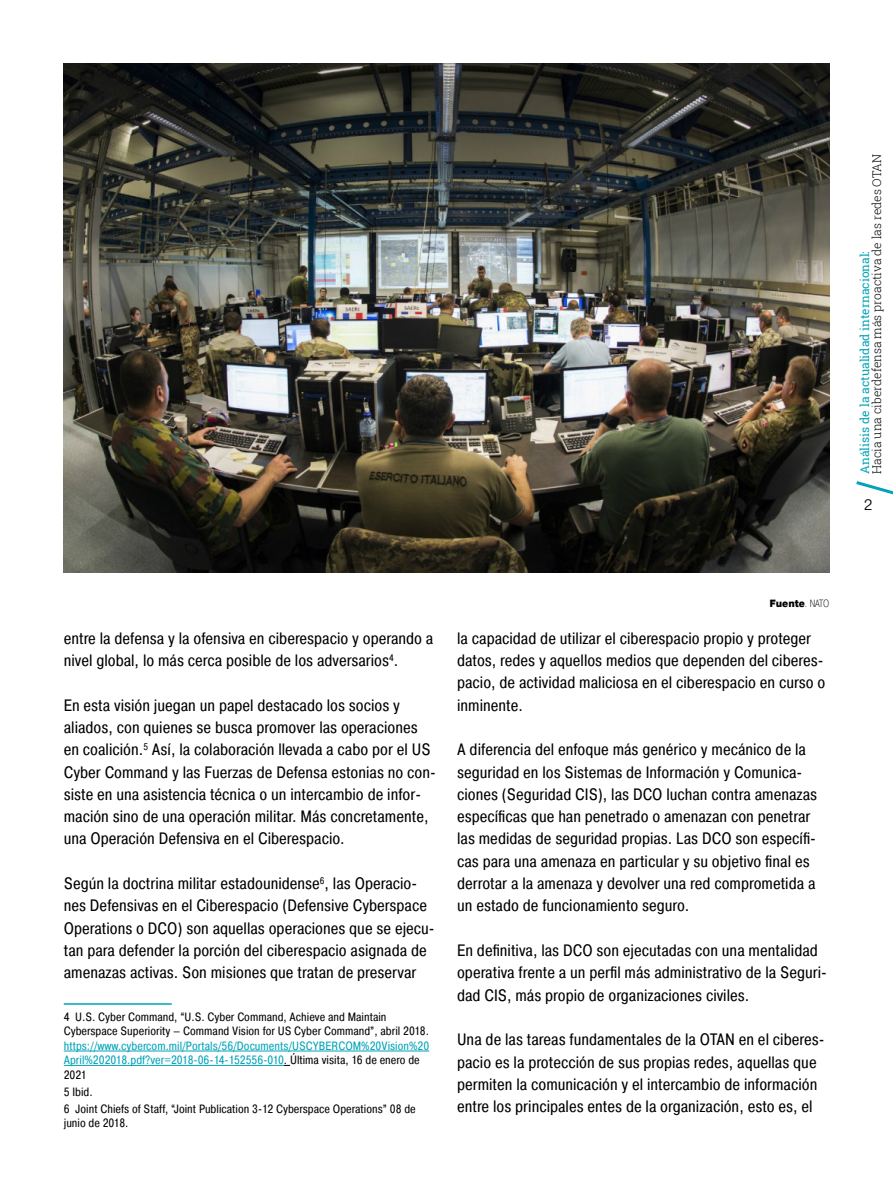
<style>
.page{position:relative;width:893px;height:1191px;background:#fff}
.page>*{position:absolute;margin:0;border:0;box-sizing:border-box;transform-origin:0 0}
.t1{font:16.5px/22.4px "Pragmatica Cond";color:#000}
.t2{font:300 15px "Pragmatica";color:#000}
.t3{font:12px/14.4px "Pragmatica Cond";color:#000}
.t4{font:12px/14.4px "Pragmatica Cond";color:#00a3b7}
.t5{font:300 12px "Roboto Slab";color:#000}
.t6{font:12px "Roboto Slab";color:#00a3b7}
.t7{font:900 10.5px "Pragmatica Cond";color:#000}
.s1{color:#000}
.s2{font-weight:200}
</style>
<div class="page">
<svg style="left:856px;top:481px;width:37px;height:14px"></svg>
<hr style="left:64px;top:1003px;width:108px;height:1px;background:#00a3b7">
<hr style="left:64px;top:1050px;width:365px;height:1px;background:#00a3b7">
<hr style="left:64px;top:1065px;width:220px;height:1px;background:#00a3b7">
<img style="left:64px;top:64px;width:765px;height:509px">
<p class="t5" style="left:869px;top:474px;width:321px;rotate:-90deg">Hacia una ciberdefensa más proactiva de las redes OTAN</p>
<p class="t6" style="left:857px;top:474px;width:224px;rotate:-90deg">Análisis de la actualidad internacional:</p>
<p class="t2" style="left:864px;top:495px;width:10px">2</p>
<p class="t1" style="left:64px;top:627px;width:371px">entre la defensa y la ofensiva en ciberespacio y operando a nivel global, lo más cerca posible de los adversarios<sup>4</sup>.</p>
<p class="t1" style="left:64px;top:693px;width:374px">En esta visión juegan un papel destacado los socios y aliados, con quienes se busca promover las operaciones en coalición.<sup>5</sup> Así, la colaboración llevada a cabo por el US Cyber Command y las Fuerzas de Defensa estonias no con&shy;siste en una asistencia técnica o un intercambio de infor&shy;mación sino de una operación militar. Más concretamente, una Operación Defensiva en el Ciberespacio.</p>
<p class="t1" style="left:64px;top:872px;width:372px">Según la doctrina militar estadounidense<sup>6</sup>, las Operacio&shy;nes Defensivas en el Ciberespacio (Defensive Cyberspace Operations o DCO) son aquellas operaciones que se ejecu&shy;tan para defender la porción del ciberespacio asignada de amenazas activas. Son misiones que tratan de preservar</p>
<p class="t3" style="left:64px;top:1009px;width:367px">4 U.S. Cyber Command, “U.S. Cyber Command, Achieve and Maintain<br>Cyberspace Superiority – Command Vision for US Cyber Command”, abril 2018.</p>
<p class="t4" style="left:64px;top:1038px;width:367px">https://www.cybercom.mil/Portals/56/Documents/USCYBERCOM%20Vision%20<br>April%202018.pdf?ver=2018-06-14-152556-010<span class="s1">. Última visita, 16 de enero de<br>2021</span></p>
<p class="t3" style="left:64px;top:1083px;width:353px;line-height:17px">5 Ibid.<br>6 Joint Chiefs of Staff, “Joint Publication 3-12 Cyberspace Operations” 08 de</p>
<p class="t3" style="left:64px;top:1115px;width:66px">junio de 2018.</p>
<p class="t7" style="left:770px;top:596px;width:61px">Fuente<span class="s2">. NATO</span></p>
<p class="t1" style="left:457px;top:627px;width:370px">la capacidad de utilizar el ciberespacio propio y proteger datos, redes y aquellos medios que dependen del ciberes&shy;pacio, de actividad maliciosa en el ciberespacio en curso o inminente.</p>
<p class="t1" style="left:457px;top:738px;width:362px">A diferencia del enfoque más genérico y mecánico de la seguridad en los Sistemas de Información y Comunica&shy;ciones (Seguridad CIS), las DCO luchan contra amenazas específicas que han penetrado o amenazan con penetrar las medidas de seguridad propias. Las DCO son específi&shy;cas para una amenaza en particular y su objetivo final es derrotar a la amenaza y devolver una red comprometida a un estado de funcionamiento seguro.</p>
<p class="t1" style="left:457px;top:939px;width:371px">En definitiva, las DCO son ejecutadas con una mentalidad operativa frente a un perfil más administrativo de la Seguri&shy;dad CIS, más propio de organizaciones civiles.</p>
<p class="t1" style="left:457px;top:1028px;width:369px">Una de las tareas fundamentales de la OTAN en el ciberes&shy;pacio es la protección de sus propias redes, aquellas que permiten la comunicación y el intercambio de información entre los principales entes de la organización, esto es, el</p>
</div>
